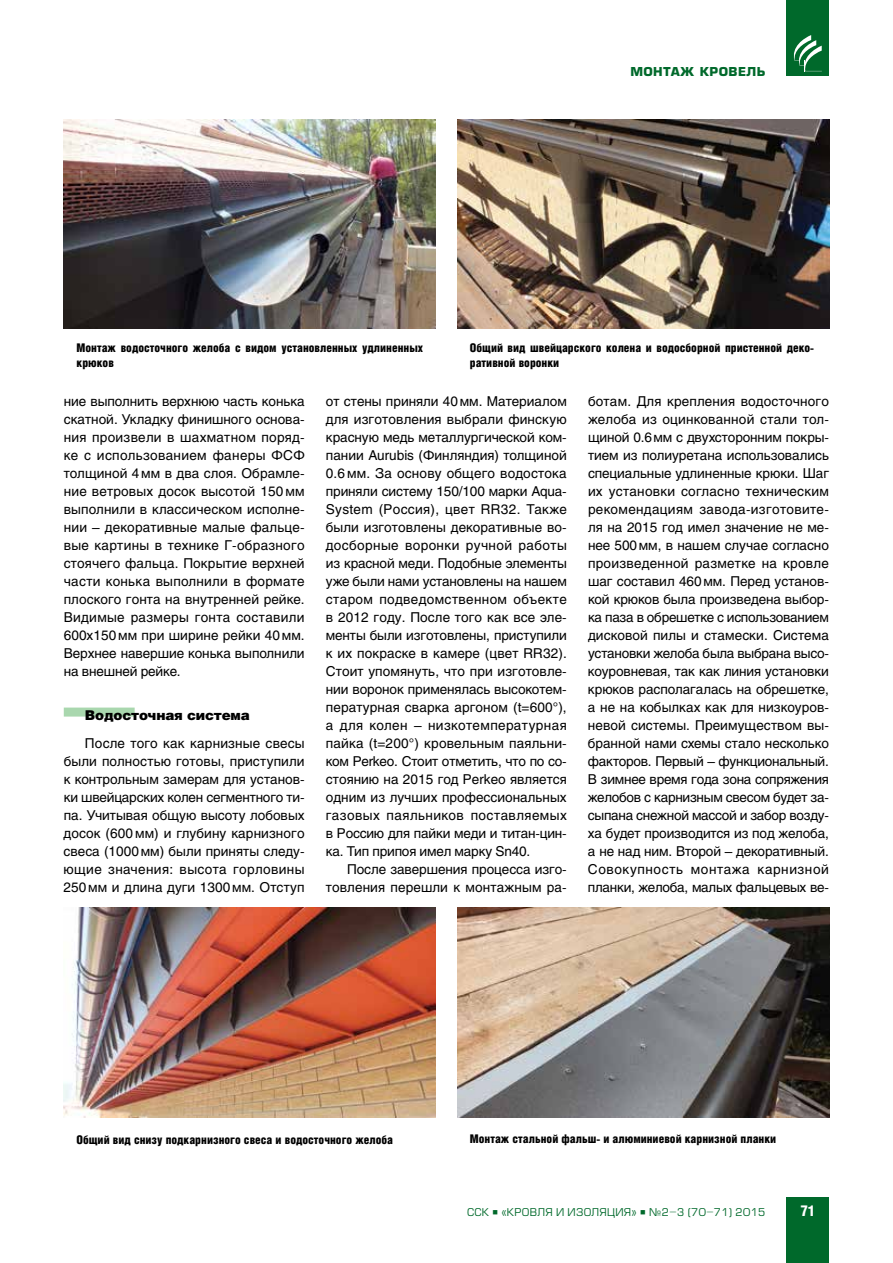
<style>
.page{position:relative;width:893px;height:1263px;background:#fff}
.page>*{position:absolute;margin:0;border:0;box-sizing:border-box;transform-origin:0 0}
.t1{font:900 15px "Helios Cond";color:#fff}
.t2{font:13.5px/18px "Helios";letter-spacing:-.005em;color:#000;text-align:justify}
.t3{font:900 13.5px "Helios";letter-spacing:-.01em;color:#000}
.t4{font:900 12px/14.4px "Helios Cond";color:#000}
.t5{font:700 12px "Europe";letter-spacing:.03em;color:#00692b}
.t6{font:10.5px "Europe";letter-spacing:.03em;color:#00692b}
</style>
<div class="page">
<div style="left:786px;top:1197px;width:43px;height:66px;background:#00692b"></div>
<div style="left:786px;top:0;width:43px;height:76px;background:#00692b"></div>
<svg style="left:794px;top:35px;width:28px;height:36px"></svg>
<div style="left:64px;top:707px;width:71px;height:9px;background:#a9d7ae"></div>
<img style="left:64px;top:119px;width:372px;height:209px">
<img style="left:457px;top:119px;width:372px;height:209px">
<img style="left:64px;top:908px;width:372px;height:209px">
<img style="left:457px;top:908px;width:372px;height:209px">
<p class="t5" style="left:630px;top:64px;width:137px">монтаж кровель</p>
<p class="t4" style="left:77px;top:341px;width:348px">Монтаж водосточного желоба с видом установленных удлиненных крюков</p>
<p class="t4" style="left:470px;top:341px;width:346px">Общий вид швейцарского колена и водосборной пристенной деко&shy;ративной воронки</p>
<p class="t2" style="left:64px;top:392px;width:243px">ние выполнить верхнюю часть конька скатной. Укладку финишного основа&shy;ния произвели в шахматном поряд&shy;ке с использованием фанеры ФСФ толщиной 4мм в два слоя. Обрамле&shy;ние ветровых досок высотой 150 мм выполнили в классическом исполне&shy;нии – декоративные малые фальце&shy;вые картины в технике Г-образного стоячего фальца. Покрытие верхней части конька выполнили в формате плоского гонта на внутренней рейке.<br>Видимые размеры гонта составили 600х150мм при ширине рейки 40мм.<br>Верхнее навершие конька выполнили на внешней рейке.</p>
<p class="t3" style="left:85px;top:706px;width:166px">Водосточная система</p>
<p class="t2" style="left:64px;top:734px;width:243px;text-indent:21px">После того как карнизные свесы были полностью готовы, приступили к контрольным замерам для установ&shy;ки швейцарских колен сегментного ти&shy;па. Учитывая общую высоту лобовых досок (600мм) и глубину карнизного свеса (1000мм) были приняты следу&shy;ющие значения: высота горловины 250мм и длина дуги 1300мм. Отступ</p>
<p class="t2" style="left:326px;top:392px;width:243px">от стены приняли 40мм. Материалом для изготовления выбрали финскую красную медь металлургической ком&shy;пании Aurubis (Финляндия) толщиной 0.6 мм. За основу общего водостока приняли систему 150/100 марки Aqua-System (Россия), цвет RR32. Также были изготовлены декоративные во&shy;досборные воронки ручной работы из красной меди. Подобные элементы уже были нами установлены на нашем старом подведомственном объекте в 2012 году. После того как все эле&shy;менты были изготовлены, приступили к их покраске в камере (цвет RR32).<br>Стоит упомянуть, что при изготовле&shy;нии воронок применялась высокотем&shy;пературная сварка аргоном (t=600°), а для колен – низкотемпературная пайка (t=200°) кровельным паяльни&shy;ком Perkeo. Стоит отметить, что по со&shy;стоянию на 2015 год Perkeo является одним из лучших профессиональных газовых паяльников поставляемых в Россию для пайки меди и титан-цин&shy;ка. Тип припоя имел марку Sn40.</p>
<p class="t2" style="left:326px;top:860px;width:242px;text-align:right">После завершения процесса изго&shy;товления перешли к монтажным ра-</p>
<p class="t2" style="left:588px;top:392px;width:243px">ботам. Для крепления водосточного желоба из оцинкованной стали тол&shy;щиной 0.6мм с двухсторонним покры&shy;тием из полиуретана использовались специальные удлиненные крюки. Шаг их установки согласно техническим рекомендациям завода-изготовите&shy;ля на 2015 год имел значение не ме&shy;нее 500мм, в нашем случае согласно произведенной разметке на кровле шаг составил 460мм. Перед установ&shy;кой крюков была произведена выбор&shy;ка паза в обрешетке с использованием дисковой пилы и стамески. Система установки желоба была выбрана высо&shy;коуровневая, так как линия установки крюков располагалась на обрешетке, а не на кобылках как для низкоуров&shy;невой системы. Преимуществом вы&shy;бранной нами схемы стало несколько факторов. Первый – функциональный.<br>В зимнее время года зона сопряжения желобов с карнизным свесом будет за&shy;сыпана снежной массой и забор возду&shy;ха будет производится из под желоба, а не над ним. Второй – декоративный.<br>Совокупность монтажа карнизной планки, желоба, малых фальцевых ве-</p>
<p class="t4" style="left:77px;top:1132px;width:318px">Общий вид снизу подкарнизного свеса и водосточного желоба</p>
<p class="t4" style="left:470px;top:1132px;width:308px">Монтаж стальной фальш- и алюминиевой карнизной планки</p>
<p class="t6" style="left:467px;top:1206px;width:300px">ССК ■ «Кровля и Изоляция» ■ №2–3 (70–71) 2015</p>
<p class="t1" style="left:800px;top:1202px;width:17px">71</p>
</div>
